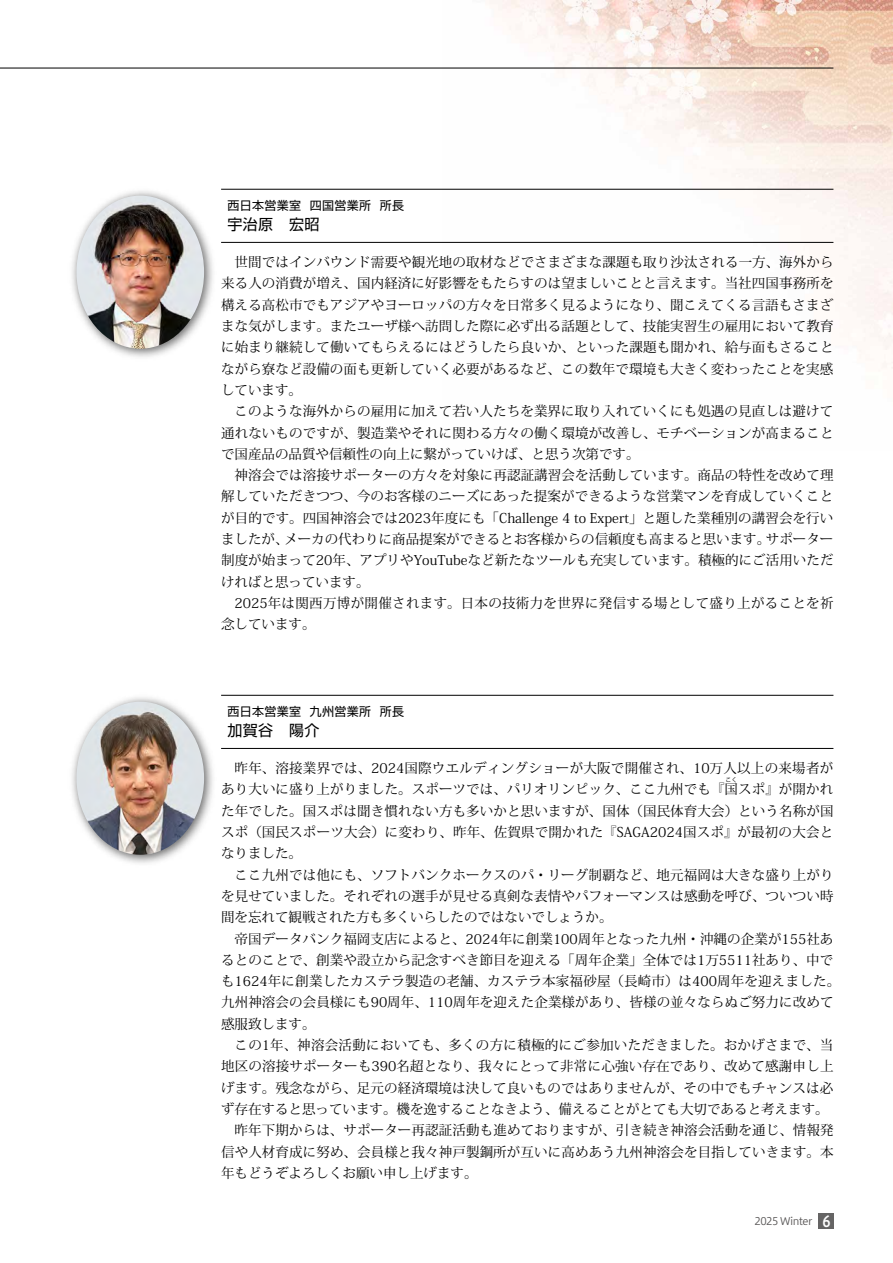
<style>
.page{position:relative;width:893px;height:1263px;background:#fff}
.page>*{position:absolute;margin:0;border:0;box-sizing:border-box;transform-origin:0 0}
.t1{font:15px "Shin Go Pro";letter-spacing:.025em;color:#000}
.t2{font:13.5px/21.3px "Koz Min Pro";letter-spacing:.01em;color:#000;text-align:justify}
.t3{font:12px "Shin Go Pro";letter-spacing:.025em;color:#000}
.t4{font:10.5px "Hiragino UD Sans F Std N W3";letter-spacing:-.05em;color:#595757}
.t5{font:6px "Koz Go Pro";color:#000}
.s1{font-family:"Hiragino UD Sans F Std N W6";font-size:15px;color:#fff}
</style>
<div class="page">
<img style="left:442px;top:0;width:451px;height:369px">
<img style="left:72px;top:191px;width:141px;height:166px">
<img style="left:77px;top:196px;width:127px;height:153px">
<img style="left:72px;top:697px;width:141px;height:166px">
<img style="left:77px;top:702px;width:127px;height:153px">
<hr style="left:221px;top:695px;width:612px;height:1px;background:#000">
<hr style="left:221px;top:748px;width:612px;height:1px;background:#000">
<hr style="left:221px;top:189px;width:612px;height:1px;background:#000">
<hr style="left:221px;top:242px;width:612px;height:1px;background:#000">
<hr style="left:0;top:68px;width:833px;height:1px;background:#000">
<div style="left:818px;top:1213px;width:15px;height:16px;background:#656464"></div>
<p class="t3" style="left:227px;top:196px;width:178px">西日本営業室 四国営業所 所長</p>
<p class="t1" style="left:227px;top:212px;width:93px">宇治原　宏昭</p>
<p class="t2" style="left:221px;top:251px;width:614px;text-indent:14px">世間ではインバウンド需要や観光地の取材などでさまざまな課題も取り沙汰される一方、海外から来る人の消費が増え、国内経済に好影響をもたらすのは望ましいことと言えます。当社四国事務所を構える高松市でもアジアやヨーロッパの方々を日常多く見るようになり、聞こえてくる言語もさまざまな気がします。またユーザ様へ訪問した際に必ず出る話題として、技能実習生の雇用において教育に始まり継続して働いてもらえるにはどうしたら良いか、といった課題も聞かれ、給与面もさることながら寮など設備の面も更新していく必要があるなど、この数年で環境も大きく変わったことを実感しています。</p>
<p class="t2" style="left:221px;top:400px;width:614px;text-indent:14px">このような海外からの雇用に加えて若い人たちを業界に取り入れていくにも処遇の見直しは避けて通れないものですが、製造業やそれに関わる方々の働く環境が改善し、モチベーションが高まることで国産品の品質や信頼性の向上に繋がっていけば、と思う次第です。</p>
<p class="t2" style="left:221px;top:464px;width:614px;text-indent:14px">神溶会では溶接サポーターの方々を対象に再認証講習会を活動しています。商品の特性を改めて理解していただきつつ、今のお客様のニーズにあった提案ができるような営業マンを育成していくことが目的です。四国神溶会では2023年度にも「Challenge 4 to Expert」と題した業種別の講習会を行いましたが、メーカの代わりに商品提案ができるとお客様からの信頼度も高まると思います。サポーター制度が始まって20年、アプリやYouTubeなど新たなツールも充実しています。積極的にご活用いただければと思っています。</p>
<p class="t2" style="left:221px;top:592px;width:614px;text-indent:14px">2025年は関西万博が開催されます。日本の技術力を世界に発信する場として盛り上がることを祈念しています。</p>
<p class="t3" style="left:227px;top:702px;width:178px">西日本営業室 九州営業所 所長</p>
<p class="t1" style="left:227px;top:718px;width:93px">加賀谷　陽介</p>
<p class="t2" style="left:221px;top:757px;width:614px;text-indent:14px">昨年、溶接業界では、2024国際ウエルディングショーが大阪で開催され、10万人以上の来場者があり大いに盛り上がりました。スポーツでは、パリオリンピック、ここ九州でも『国スポ』が開かれた年でした。国スポは聞き慣れない方も多いかと思いますが、国体（国民体育大会）という名称が国スポ（国民スポーツ大会）に変わり、昨年、佐賀県で開かれた『SAGA2024国スポ』が最初の大会となりました。</p>
<p class="t2" style="left:221px;top:863px;width:614px;text-indent:14px">ここ九州では他にも、ソフトバンクホークスのパ・リーグ制覇など、地元福岡は大きな盛り上がりを見せていました。それぞれの選手が見せる真剣な表情やパフォーマンスは感動を呼び、ついつい時間を忘れて観戦された方も多くいらしたのではないでしょうか。</p>
<p class="t2" style="left:221px;top:927px;width:621px;text-align:left;text-indent:14px">帝国データバンク福岡支店によると、2024年に創業100周年となった九州・沖縄の企業が155社あるとのことで、創業や設立から記念すべき節目を迎える「周年企業」全体では1万5511社あり、中でも1624年に創業したカステラ製造の老舗、カステラ本家福砂屋（長崎市）は400周年を迎えました。九州神溶会の会員様にも90周年、110周年を迎えた企業様があり、皆様の並々ならぬご努力に改めて感服致します。</p>
<p class="t2" style="left:235px;top:1034px;width:600px">この1年、神溶会活動においても、多くの方に積極的にご参加いただきました。おかげさまで、当</p>
<p class="t2" style="left:221px;top:1055px;width:614px">地区の溶接サポーターも390名超となり、我々にとって非常に心強い存在であり、改めて感謝申し上</p>
<p class="t2" style="left:221px;top:1076px;width:614px">げます。残念ながら、足元の経済環境は決して良いものではありませんが、その中でもチャンスは必</p>
<p class="t2" style="left:221px;top:1098px;width:609px">ず存在すると思っています。機を逸することなきよう、備えることがとても大切であると考えます。</p>
<p class="t2" style="left:235px;top:1119px;width:600px">昨年下期からは、サポーター再認証活動も進めておりますが、引き続き神溶会活動を通じ、情報発</p>
<p class="t2" style="left:221px;top:1140px;width:614px">信や人材育成に努め、会員様と我々神戸製鋼所が互いに高めあう九州神溶会を目指していきます。本</p>
<p class="t2" style="left:221px;top:1162px;width:258px">年もどうぞよろしくお願い申し上げます。</p>
<p class="t5" style="left:726px;top:776px;width:13px">こく</p>
<p class="t4" style="left:754px;top:1213px;width:78px">2025 Winter <span class="s1">6</span></p>
</div>
